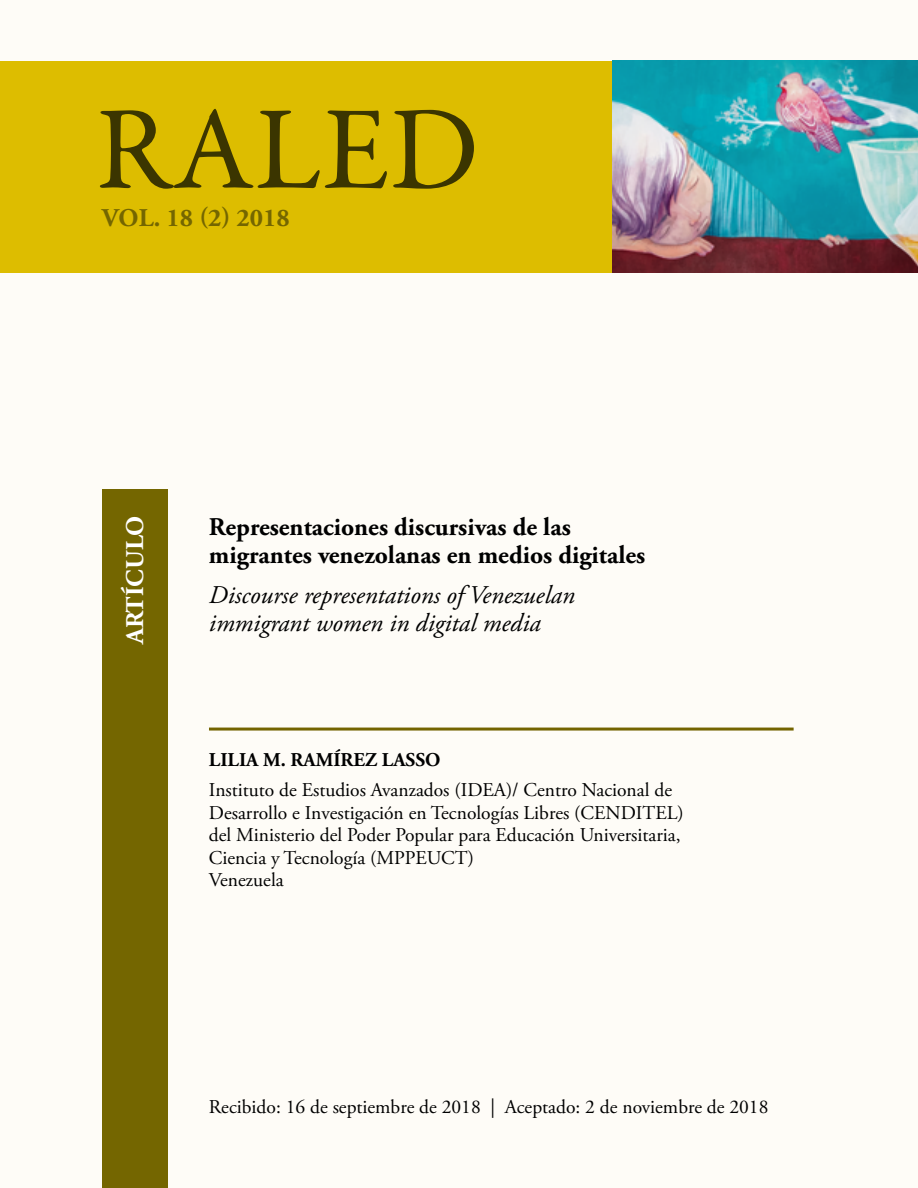
<style>
.page{position:relative;width:918px;height:1188px;background:#fefcf7}
.page>*{position:absolute;margin:0;border:0;box-sizing:border-box;transform-origin:0 0}
.t1{font:118.95px "Garamond Premr Pro";letter-spacing:.01em;color:#3b3500}
.t2{font:700 25.5px/28.5px "Adobe Garamond Pro";color:#000}
.t3{font:italic 25.5px/28.5px "Adobe Garamond Pro";color:#000}
.t4{font:700 25.5px "Adobe Garamond Pro";color:#746600}
.t5{font:700 25.5px "Adobe Garamond Pro";color:#fff}
.t6{font:19.5px/22.5px "Adobe Garamond Pro";color:#000}
.t7{font:700 19.5px "Adobe Garamond Pro";color:#000}
</style>
<div class="page">
<div style="left:0;top:61px;width:612px;height:212px;background:#dec000"></div>
<div style="left:102px;top:490px;width:66px;height:698px;background:#746600"></div>
<hr style="left:209px;top:728px;width:585px;height:3px;background:#746600">
<img style="left:612px;top:61px;width:306px;height:212px">
<h1 class="t1" style="left:96px;top:78px;width:386px">RALED</h1>
<h2 class="t4" style="left:102px;top:203px;width:189px">VOL. 18 (2) 2018</h2>
<h2 class="t5" style="left:120px;top:644px;width:130px;rotate:-90deg">ARTÍCULO</h2>
<h2 class="t2" style="left:209px;top:513px;width:438px">Representaciones discursivas de las migrantes venezolanas en medios digitales</h2>
<h2 class="t3" style="left:209px;top:581px;width:367px">Discourse representations of Venezuelan immigrant women in digital media</h2>
<p class="t7" style="left:209px;top:748px;width:233px">LILIA M. RAMÍREZ LASSO</p>
<p class="t6" style="left:209px;top:780px;width:476px">Instituto de Estudios Avanzados (IDEA)/ Centro Nacional de Desarrollo e Investigación en Tecnologías Libres (CENDITEL) del Ministerio del Poder Popular para Educación Universitaria, Ciencia y Tecnología (MPPEUCT)<br>Venezuela</p>
<p class="t6" style="left:209px;top:1096px;width:561px">Recibido: 16 de septiembre de 2018 | Aceptado: 2 de noviembre de 2018</p>
</div>
